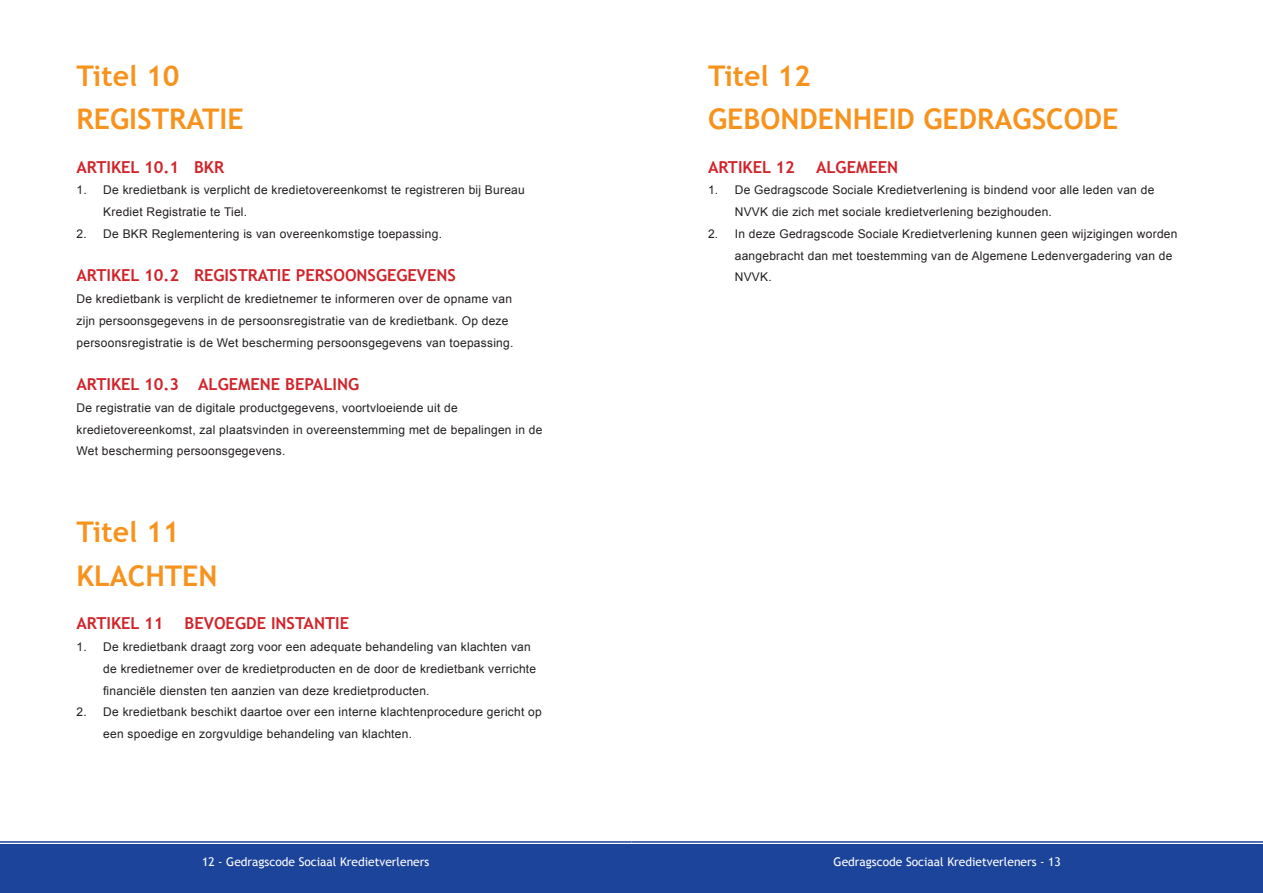
<style>
.page{position:relative;width:1263px;height:893px;background:#fff}
.page>*{position:absolute;margin:0;border:0;box-sizing:border-box;transform-origin:0 0}
.H1__titel{font:700 28.5px/43.5px "Trebuchet MS";color:#f7931d}
.H2__artikel{font:700 16.5px "Trebuchet MS";color:#d1232a}
.PT{font:12px/21.8px "Arial";letter-spacing:.02em;color:#231f20}
.t1{font:12px "Trebuchet MS";color:#fff}
</style>
<div class="page">
<div style="left:0;top:844px;width:631px;height:49px;background:#1d449b"></div>
<div style="left:631px;top:844px;width:632px;height:49px;background:#1d449b"></div>
<hr style="left:0;top:841px;width:631px;height:2px;background:#1d449b">
<hr style="left:631px;top:841px;width:632px;height:2px;background:#1d449b">
<p class="H1__titel" style="left:77px;top:54px;width:169px">Titel 10<br>REGISTRATIE</p>
<p class="H2__artikel" style="left:77px;top:156px;width:149px">ARTIKEL 10.1 BKR</p>
<p class="PT" style="left:103px;top:179px;width:423px;text-indent:-27px">1. De kredietbank is verplicht de kredietovereenkomst te registreren bij Bureau<br>Krediet Registratie te Tiel.</p>
<p class="PT" style="left:77px;top:223px;width:367px">2. De BKR Reglementering is van overeenkomstige toepassing.</p>
<p class="H2__artikel" style="left:77px;top:265px;width:381px">ARTIKEL 10.2 REGISTRATIE PERSOONSGEGEVENS</p>
<p class="PT" style="left:77px;top:288px;width:438px">De kredietbank is verplicht de kredietnemer te informeren over de opname van zijn persoonsgegevens in de persoonsregistratie van de kredietbank. Op deze persoonsregistratie is de Wet bescherming persoonsgegevens van toepassing.</p>
<p class="H2__artikel" style="left:77px;top:374px;width:284px">ARTIKEL 10.3 ALGEMENE BEPALING</p>
<p class="PT" style="left:77px;top:397px;width:467px">De registratie van de digitale productgegevens, voortvloeiende uit de kredietovereenkomst, zal plaatsvinden in overeenstemming met de bepalingen in de<br>Wet bescherming persoonsgegevens.</p>
<p class="H1__titel" style="left:77px;top:510px;width:142px">Titel 11<br>KLACHTEN</p>
<p class="H2__artikel" style="left:77px;top:613px;width:88px">ARTIKEL 11</p>
<p class="H2__artikel" style="left:185px;top:613px;width:166px">BEVOEGDE INSTANTIE</p>
<p class="PT" style="left:103px;top:636px;width:434px;text-indent:-27px">1. De kredietbank draagt zorg voor een adequate behandeling van klachten van de kredietnemer over de kredietproducten en de door de kredietbank verrichte financiële diensten ten aanzien van deze kredietproducten.</p>
<p class="PT" style="left:103px;top:701px;width:440px;text-indent:-27px">2. De kredietbank beschikt daartoe over een interne klachtenprocedure gericht op een spoedige en zorgvuldige behandeling van klachten.</p>
<p class="H1__titel" style="left:708px;top:54px;width:412px">Titel 12<br>GEBONDENHEID GEDRAGSCODE</p>
<p class="H2__artikel" style="left:708px;top:156px;width:88px">ARTIKEL 12</p>
<p class="H2__artikel" style="left:816px;top:156px;width:84px">ALGEMEEN</p>
<p class="PT" style="left:735px;top:179px;width:421px;text-indent:-27px">1. De Gedragscode Sociale Kredietverlening is bindend voor alle leden van de<br>NVVK die zich met sociale kredietverlening bezighouden.</p>
<p class="PT" style="left:735px;top:223px;width:444px;text-indent:-27px">2. In deze Gedragscode Sociale Kredietverlening kunnen geen wijzigingen worden aangebracht dan met toestemming van de Algemene Ledenvergadering van de<br>NVVK.</p>
<p class="t1" style="left:202px;top:855px;width:229px">12 - Gedragscode Sociaal Kredietverleners</p>
<p class="t1" style="left:833px;top:855px;width:229px">Gedragscode Sociaal Kredietverleners - 13</p>
</div>
